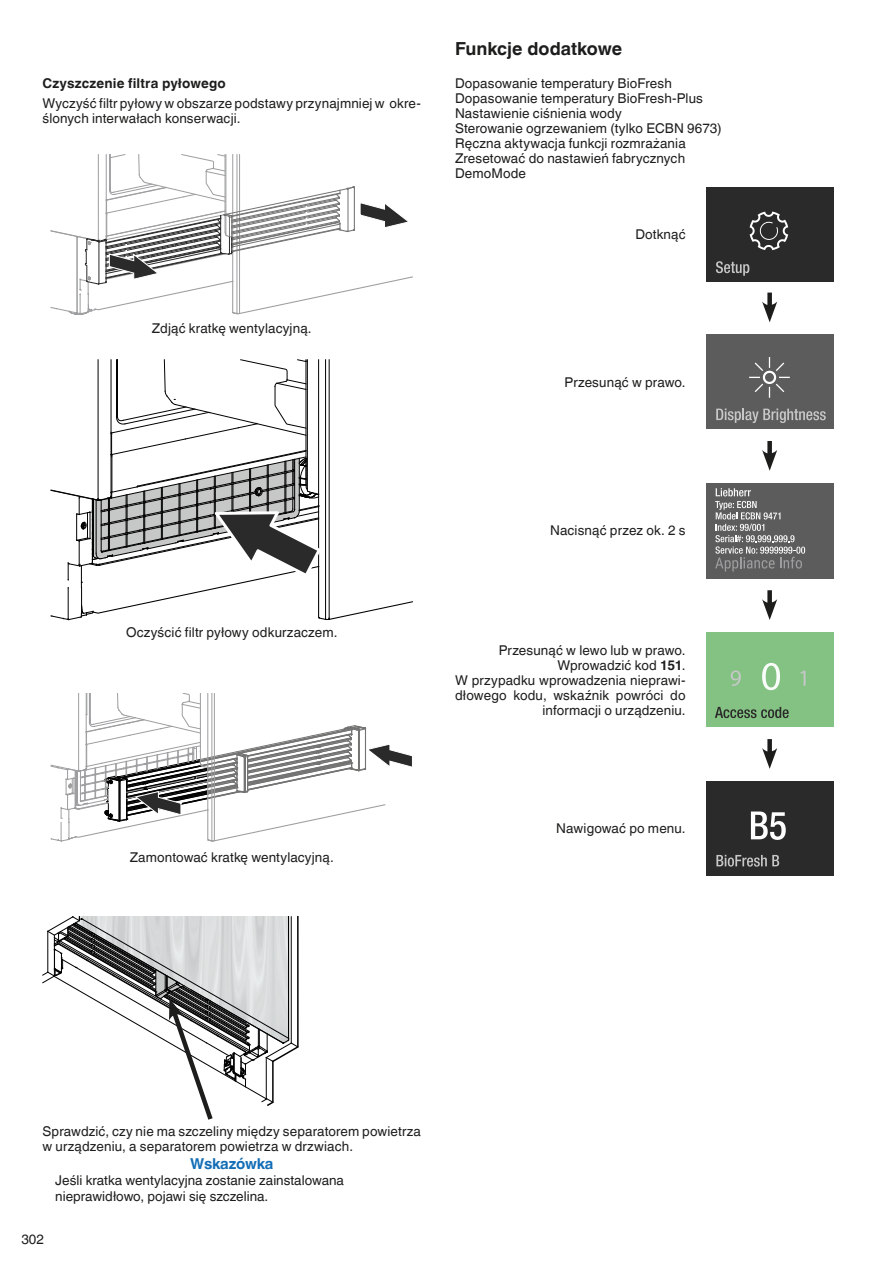
<style>
.page{position:relative;width:893px;height:1263px;background:#fff}
.page>*{position:absolute;margin:0;border:0;box-sizing:border-box;transform-origin:0 0}
.Titel_12_A2{font:700 18px "Helvetica Linotype";color:#1d1d1b}
.Wichtig_Titel{font:700 15px "Helvetica Linotype";letter-spacing:-.01em;color:#136eb6}
.Text_L{font:13.5px/15px "Helvetica Linotype";letter-spacing:.01em;color:#1d1d1b}
.Text_L_Rechtsbündig{font:13.5px/15px "Helvetica Linotype";letter-spacing:.01em;color:#1d1d1b;text-align:right}
.Wichtig_Text{font:13.5px/16.2px "Helvetica Linotype";color:#1d1d1b}
.Text_L-2{font:700 13.5px "Helvetica Linotype";letter-spacing:.01em;color:#1d1d1b}
.s1{font-weight:700}
</style>
<div class="page">
<svg style="left:50px;top:359px;width:363px;height:261px"></svg>
<svg style="left:43px;top:916px;width:256px;height:204px"></svg>
<div style="left:706px;top:187px;width:127px;height:95px;background:#2b2a2a"></div>
<svg style="left:716px;top:261px;width:33px;height:15px"></svg>
<svg style="left:750px;top:212px;width:38px;height:38px"></svg>
<div style="left:706px;top:334px;width:127px;height:95px;background:#5c5c5c"></div>
<svg style="left:716px;top:408px;width:110px;height:15px"></svg>
<svg style="left:749px;top:357px;width:41px;height:41px"></svg>
<div style="left:706px;top:483px;width:127px;height:95px;background:#5c5c5c"></div>
<svg style="left:715px;top:488px;width:90px;height:83px"></svg>
<div style="left:706px;top:632px;width:127px;height:95px;background:#83c282"></div>
<svg style="left:715px;top:707px;width:74px;height:11px"></svg>
<svg style="left:762px;top:663px;width:18px;height:27px"></svg>
<svg style="left:731px;top:670px;width:10px;height:16px"></svg>
<svg style="left:800px;top:671px;width:5px;height:15px"></svg>
<div style="left:767px;top:293px;width:5px;height:17px;background:#1d1d1b"></div>
<svg style="left:762px;top:301px;width:15px;height:21px"></svg>
<div style="left:767px;top:441px;width:5px;height:17px;background:#1d1d1b"></div>
<svg style="left:762px;top:450px;width:15px;height:21px"></svg>
<div style="left:767px;top:590px;width:5px;height:17px;background:#1d1d1b"></div>
<svg style="left:762px;top:599px;width:15px;height:21px"></svg>
<div style="left:767px;top:739px;width:5px;height:17px;background:#1d1d1b"></div>
<svg style="left:762px;top:748px;width:15px;height:21px"></svg>
<div style="left:706px;top:781px;width:127px;height:94px;background:#2b2a2a"></div>
<svg style="left:716px;top:855px;width:63px;height:12px"></svg>
<svg style="left:751px;top:811px;width:35px;height:29px"></svg>
<svg style="left:50px;top:154px;width:363px;height:161px"></svg>
<svg style="left:50px;top:693px;width:362px;height:149px"></svg>
<p class="Text_L-2" style="left:43px;top:76px;width:185px">Czyszczenie filtra pyłowego</p>
<p class="Text_L" style="left:43px;top:95px;width:380px">Wyczyść filtr pyłowy w obszarze podstawy przynajmniej w okre&shy;ślonych interwałach konserwacji.</p>
<p class="Text_L" style="left:152px;top:321px;width:161px">Zdjąć kratkę wentylacyjną.</p>
<p class="Titel_12_A2" style="left:455px;top:39px;width:168px">Funkcje dodatkowe</p>
<p class="Text_L" style="left:455px;top:76px;width:218px">Dopasowanie temperatury BioFresh</p>
<p class="Text_L" style="left:455px;top:91px;width:249px">Dopasowanie temperatury BioFresh-Plus</p>
<p class="Text_L" style="left:455px;top:106px;width:168px">Nastawienie ciśnienia wody</p>
<p class="Text_L" style="left:455px;top:121px;width:268px">Sterowanie ogrzewaniem (tylko ECBN 9673)</p>
<p class="Text_L" style="left:455px;top:136px;width:232px">Ręczna aktywacja funkcji rozmrażania</p>
<p class="Text_L" style="left:455px;top:151px;width:232px">Zresetować do nastawień fabrycznych</p>
<p class="Text_L" style="left:455px;top:166px;width:73px">DemoMode</p>
<p class="Text_L" style="left:635px;top:227px;width:52px">Dotknąć</p>
<p class="Text_L_Rechtsbündig" style="left:565px;top:374px;width:123px">Przesunąć w prawo.</p>
<p class="Text_L" style="left:126px;top:625px;width:213px">Oczyścić filtr pyłowy odkurzaczem.</p>
<p class="Text_L" style="left:130px;top:850px;width:206px">Zamontować kratkę wentylacyjną.</p>
<p class="Text_L" style="left:550px;top:523px;width:137px">Nacisnąć przez ok. 2 s</p>
<p class="Text_L_Rechtsbündig" style="left:499px;top:642px;width:188px">Przesunąć w lewo lub w prawo.</p>
<p class="Text_L_Rechtsbündig" style="left:557px;top:657px;width:130px">Wprowadzić kod <span class="s1">151</span>.</p>
<p class="Text_L_Rechtsbündig" style="left:455px;top:672px;width:232px">W przypadku wprowadzenia nieprawi&shy;dłowego kodu, wskaźnik powróci do informacji o urządzeniu.</p>
<p class="Text_L_Rechtsbündig" style="left:556px;top:821px;width:131px">Nawigować po menu.</p>
<p class="Text_L" style="left:43px;top:1123px;width:380px">Sprawdzić, czy nie ma szczeliny między separatorem powietrza w urządzeniu, a separatorem powietrza w drzwiach.</p>
<p class="Wichtig_Titel" style="left:190px;top:1155px;width:85px">Wskazówka</p>
<p class="Wichtig_Text" style="left:55px;top:1172px;width:290px">Jeśli kratka wentylacyjna zostanie zainstalowana nieprawidłowo, pojawi się szczelina.</p>
<p class="Text_L" style="left:21px;top:1232px;width:24px">302</p>
</div>
